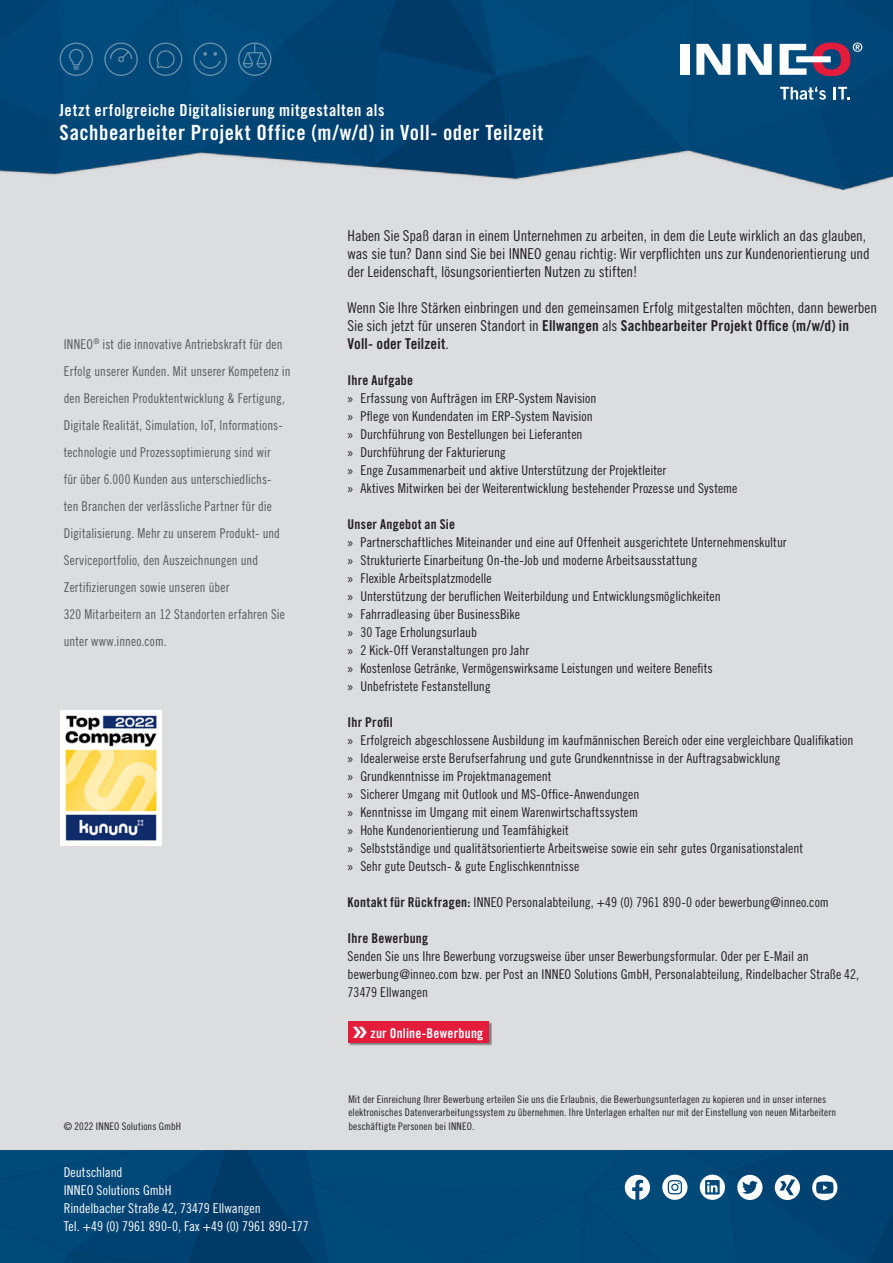
<style>
.page{position:relative;width:893px;height:1263px;background:#fff}
.page>*{position:absolute;margin:0;border:0;box-sizing:border-box;transform-origin:0 0}
.Fließtext{font:36px "Trade Gothic LT Pro Bd Cn 20";color:#fff}
.Header-Stelle{font:21px "Trade Gothic LT Pro Bd Cn 20";letter-spacing:.025em;color:#fff}
.Sparte_weiß{font:16.5px "Trade Gothic LT Pro Bd Cn 20";letter-spacing:.035em;color:#fff}
.Fließtext-2{font:15px/18px "Trade Gothic LT Pro Cn 18";letter-spacing:-.005em;color:#231f20}
.Fließtext-3{font:15px "Trade Gothic LT Pro Bd Cn 20";letter-spacing:.01em;color:#231f20}
.Fließtext-4{font:13.5px/18px "Trade Gothic LT Pro Cn 18";color:#231f20}
.t1{font:13.5px/27px "Trade Gothic LT Pro Cn 18";letter-spacing:.01em;color:#57585a;scale:.96 1}
.t2{font:13.5px/18px "Trade Gothic LT Pro Cn 18";color:#fff}
.Fließtext-5{font:13.5px "Trade Gothic LT Pro Bd Cn 20";letter-spacing:.02em;color:#231f20}
.Zwischentitel{font:13.5px "Trade Gothic LT Pro Bd Cn 20";letter-spacing:.02em;color:#231f20}
.Fließtext-6{font:13.5px "Trade Gothic LT Pro Bd Cn 20";letter-spacing:.015em;color:#fff}
.t3{font:10.5px/13.5px "Trade Gothic LT Pro Cn 18";letter-spacing:.01em;color:#231f20}
.s1{font-family:"Trade Gothic LT Pro Bd Cn 20"}
.s2{font-family:"Trade Gothic LT Pro Cn 18"}
.s3{font-family:"Myriad Pro"}
</style>
<div class="page">
<img style="left:0;top:1150px;width:893px;height:113px">
<div style="left:0;top:113px;width:893px;height:1037px;background:#dcdddf"></div>
<img style="left:0;top:0;width:893px;height:189px">
<svg style="left:780px;top:87px;width:46px;height:13px"></svg>
<svg style="left:833px;top:87px;width:16px;height:12px"></svg>
<div style="left:680px;top:44px;width:9px;height:31px;background:#fff"></div>
<svg style="left:696px;top:44px;width:34px;height:31px"></svg>
<svg style="left:738px;top:44px;width:34px;height:31px"></svg>
<svg style="left:780px;top:43px;width:82px;height:33px"></svg>
<svg style="left:625px;top:1175px;width:25px;height:25px"></svg>
<svg style="left:662px;top:1175px;width:25px;height:25px"></svg>
<svg style="left:700px;top:1175px;width:25px;height:25px"></svg>
<svg style="left:737px;top:1175px;width:25px;height:25px"></svg>
<svg style="left:775px;top:1175px;width:25px;height:25px"></svg>
<svg style="left:812px;top:1175px;width:25px;height:25px"></svg>
<svg style="left:193px;top:43px;width:34px;height:33px"></svg>
<svg style="left:149px;top:43px;width:33px;height:33px"></svg>
<svg style="left:60px;top:43px;width:33px;height:33px"></svg>
<svg style="left:238px;top:43px;width:33px;height:33px"></svg>
<svg style="left:104px;top:43px;width:34px;height:33px"></svg>
<div style="left:349px;top:1022px;width:143px;height:24px;background:#231f20;opacity:.5"></div>
<div style="left:348px;top:1021px;width:141px;height:22px;background:#e41c3b"></div>
<img style="left:60px;top:711px;width:101px;height:135px">
<p class="Sparte_weiß" style="left:60px;top:100px;width:326px">Jetzt erfolgreiche Digitalisierung mitgestalten als</p>
<p class="Header-Stelle" style="left:60px;top:119px;width:485px">Sachbearbeiter Projekt Office (m/w/d) in Voll- oder Teilzeit</p>
<p class="t1" style="left:64px;top:330px;width:238px">INNEO<sup>®</sup> ist die innovative Antriebskraft für den Erfolg unserer Kunden. Mit unserer Kompetenz in den Bereichen Produktentwicklung &amp; Fertigung, Digitale Realität, Simulation, IoT, Informations&shy;technologie und Prozessoptimierung sind wir<br>für über 6.000 Kunden aus unterschiedlichs-<br>ten Branchen der verlässliche Partner für die Digitalisierung. Mehr zu unserem Produkt- und Serviceportfolio, den Auszeichnungen und Zertifizierungen sowie unseren über<br>320 Mitarbeitern an 12 Standorten erfahren Sie unter www.inneo.com.</p>
<p class="t3" style="left:64px;top:1119px;width:119px">© 2022 INNEO Solutions GmbH</p>
<p class="t2" style="left:64px;top:1163px;width:246px">Deutschland<br>INNEO Solutions GmbH<br>Rindelbacher Straße 42, 73479 Ellwangen<br>Tel. +49 (0) 7961 890-0, Fax +49 (0) 7961 890-177</p>
<p class="Fließtext-2" style="left:348px;top:226px;width:523px">Haben Sie Spaß daran in einem Unternehmen zu arbeiten, in dem die Leute wirklich an das glauben, was sie tun? Dann sind Sie bei INNEO genau richtig: Wir verpflichten uns zur Kundenorientierung und der Leidenschaft, lösungsorientierten Nutzen zu stiften!</p>
<p class="Fließtext-2" style="left:348px;top:298px;width:531px">Wenn Sie Ihre Stärken einbringen und den gemeinsamen Erfolg mitgestalten möchten, dann bewerben<br>Sie sich jetzt für unseren Standort in <span class="s1">Ellwangen</span> als <span class="s1">Sachbearbeiter Projekt Office (m/w/d) in</span></p>
<p class="Fließtext-3" style="left:348px;top:334px;width:103px">Voll- oder Teilzeit<span class="s2">.</span></p>
<p class="Zwischentitel" style="left:348px;top:372px;width:67px">Ihre Aufgabe</p>
<p class="Fließtext-4" style="left:348px;top:389px;width:250px"><span class="s3">»</span> Erfassung von Aufträgen im ERP-System Navision</p>
<p class="Fließtext-4" style="left:348px;top:407px;width:247px"><span class="s3">»</span> Pflege von Kundendaten im ERP-System Navision</p>
<p class="Fließtext-4" style="left:348px;top:425px;width:236px"><span class="s3">»</span> Durchführung von Bestellungen bei Lieferanten</p>
<p class="Fließtext-4" style="left:348px;top:443px;width:160px"><span class="s3">»</span> Durchführung der Fakturierung</p>
<p class="Fließtext-4" style="left:348px;top:461px;width:320px"><span class="s3">»</span> Enge Zusammenarbeit und aktive Unterstützung der Projektleiter</p>
<p class="Fließtext-4" style="left:348px;top:479px;width:391px"><span class="s3">»</span> Aktives Mitwirken bei der Weiterentwicklung bestehender Prozesse und Systeme</p>
<p class="Fließtext-5" style="left:348px;top:516px;width:109px">Unser Angebot an Sie</p>
<p class="Fließtext-4" style="left:348px;top:533px;width:440px"><span class="s3">»</span> Partnerschaftliches Miteinander und eine auf Offenheit ausgerichtete Unternehmenskultur</p>
<p class="Fließtext-4" style="left:348px;top:551px;width:351px"><span class="s3">»</span> Strukturierte Einarbeitung On-the-Job und moderne Arbeitsausstattung</p>
<p class="Fließtext-4" style="left:348px;top:569px;width:146px"><span class="s3">»</span> Flexible Arbeitsplatzmodelle</p>
<p class="Fließtext-4" style="left:348px;top:587px;width:375px"><span class="s3">»</span> Unterstützung der beruflichen Weiterbildung und Entwicklungsmöglichkeiten</p>
<p class="Fließtext-4" style="left:348px;top:605px;width:174px"><span class="s3">»</span> Fahrradleasing über BusinessBike</p>
<p class="Fließtext-4" style="left:348px;top:623px;width:131px"><span class="s3">»</span> 30 Tage Erholungsurlaub</p>
<p class="Fließtext-4" style="left:348px;top:641px;width:183px"><span class="s3">»</span> 2 Kick-Off Veranstaltungen pro Jahr</p>
<p class="Fließtext-4" style="left:348px;top:659px;width:367px"><span class="s3">»</span> Kostenlose Getränke, Vermögenswirksame Leistungen und weitere Benefits</p>
<p class="Fließtext-4" style="left:348px;top:677px;width:145px"><span class="s3">»</span> Unbefristete Festanstellung</p>
<p class="Fließtext-5" style="left:348px;top:714px;width:47px">Ihr Profil</p>
<p class="Fließtext-4" style="left:348px;top:731px;width:507px"><span class="s3">»</span> Erfolgreich abgeschlossene Ausbildung im kaufmännischen Bereich oder eine vergleichbare Qualifikation</p>
<p class="Fließtext-4" style="left:348px;top:749px;width:434px"><span class="s3">»</span> Idealerweise erste Berufserfahrung und gute Grundkenntnisse in der Auftragsabwicklung</p>
<p class="Fließtext-4" style="left:348px;top:767px;width:205px"><span class="s3">»</span> Grundkenntnisse im Projektmanagement</p>
<p class="Fließtext-4" style="left:348px;top:785px;width:293px"><span class="s3">»</span> Sicherer Umgang mit Outlook und MS-Office-Anwendungen</p>
<p class="Fließtext-4" style="left:348px;top:803px;width:292px"><span class="s3">»</span> Kenntnisse im Umgang mit einem Warenwirtschaftssystem</p>
<p class="Fließtext-4" style="left:348px;top:821px;width:223px"><span class="s3">»</span> Hohe Kundenorientierung und Teamfähigkeit</p>
<p class="Fließtext-4" style="left:348px;top:839px;width:457px"><span class="s3">»</span> Selbstständige und qualitätsorientierte Arbeitsweise sowie ein sehr gutes Organisationstalent</p>
<p class="Fließtext-4" style="left:348px;top:857px;width:233px"><span class="s3">»</span> Sehr gute Deutsch- &amp; gute Englischkenntnisse</p>
<p class="Fließtext-4" style="left:348px;top:893px;width:483px"><span class="s1">Kontakt für Rückfragen:</span> INNEO Personalabteilung, +49 (0) 7961 890-0 oder bewerbung@inneo.com</p>
<p class="Zwischentitel" style="left:348px;top:930px;width:82px">Ihre Bewerbung</p>
<p class="Fließtext-4" style="left:348px;top:947px;width:513px">Senden Sie uns Ihre Bewerbung vorzugsweise über unser Bewerbungsformular. Oder per E-Mail an bewerbung@inneo.com bzw. per Post an INNEO Solutions GmbH, Personalabteilung, Rindelbacher Straße 42,<br>73479 Ellwangen</p>
<p class="Fließtext" style="left:351px;top:1007px;width:19px">»</p>
<p class="Fließtext-6" style="left:371px;top:1025px;width:114px">zur Online-Bewerbung</p>
<p class="t3" style="left:348px;top:1092px;width:489px">Mit der Einreichung Ihrer Bewerbung erteilen Sie uns die Erlaubnis, die Bewerbungsunterlagen zu kopieren und in unser internes elektronisches Datenverarbeitungssystem zu übernehmen. Ihre Unterlagen erhalten nur mit der Einstellung von neuen Mitarbeitern beschäftigte Personen bei INNEO.</p>
</div>
